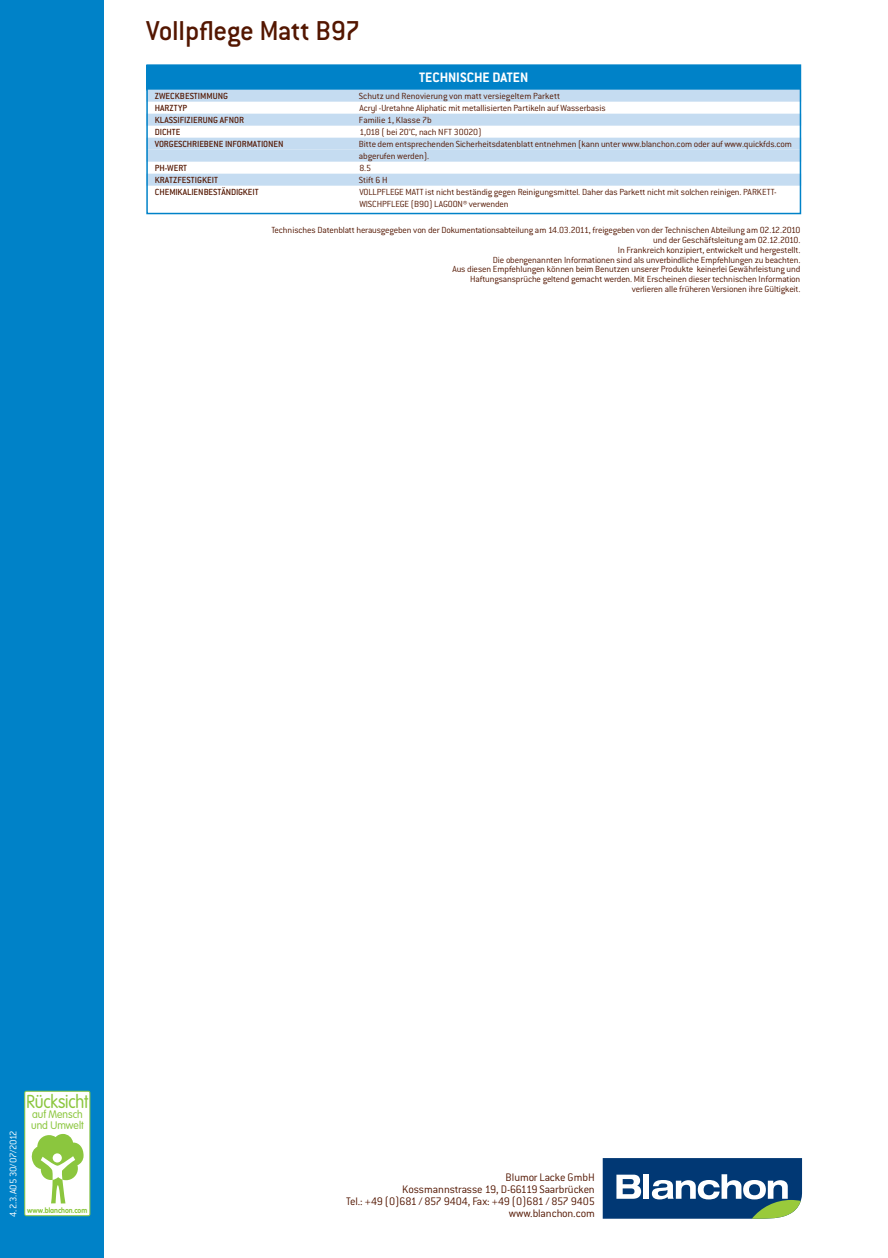
<style>
.page{position:relative;width:888px;height:1258px;background:#fff}
.page>*{position:absolute;margin:0;border:0;box-sizing:border-box;transform-origin:0 0}
.t1{font:500 30px "Conduit ITC";letter-spacing:-.015em;color:#531600}
.t2{font:300 18.45px "VAG Rounded";letter-spacing:-.01em;color:#8bc63e;scale:.89 1}
.t3{font:700 15px "Conduit ITC";color:#fff}
.t4{font:300 12px/12px "Conduit ITC";letter-spacing:-.015em;color:#531600;text-align:right}
.t5{font:300 10.8px/10.4px "VAG Rounded";color:#8bc63e;scale:.95 1}
.t6{font:300 10.5px "Conduit ITC";letter-spacing:-.03em;color:#fff}
.t7{font:300 9.75px/9.8px "Conduit ITC";letter-spacing:-.01em;color:#531600}
.t8{font:500 9.75px "Conduit ITC";color:#531600}
.t9{font:700 7.5px "VAG Rounded";color:#8bc63e;scale:.91 1}
</style>
<div class="page">
<div style="left:0;top:0;width:104px;height:1258px;background:#0082c8"></div>
<div style="left:25px;top:1091px;width:65px;height:125px;background:#fff;border-radius:2px"></div>
<div style="left:24px;top:1091px;width:66px;height:125px;border:1px solid #8bc63e;border-radius:2px"></div>
<svg style="left:31px;top:1134px;width:53px;height:69px"></svg>
<div style="left:146px;top:65px;width:655px;height:25px;background:#0082c8"></div>
<div style="left:146px;top:90px;width:655px;height:12px;background:#c5dcf1"></div>
<div style="left:146px;top:114px;width:655px;height:12px;background:#c5dcf1"></div>
<div style="left:146px;top:138px;width:655px;height:12px;background:#c5dcf1"></div>
<div style="left:146px;top:150px;width:655px;height:12px;background:#c5dcf1"></div>
<div style="left:146px;top:174px;width:655px;height:12px;background:#c5dcf1"></div>
<div style="left:146px;top:64px;width:655px;height:150px;border:2px solid #0082c8"></div>
<svg style="left:603px;top:1158px;width:199px;height:61px"></svg>
<h1 class="t1" style="left:146px;top:14px;width:215px">Vollpflege Matt B97</h1>
<h3 class="t3" style="left:419px;top:69px;width:111px">TECHNISCHE DATEN</h3>
<p class="t8" style="left:155px;top:91px;width:75px">ZWECKBESTIMMUNG</p>
<p class="t7" style="left:359px;top:92px;width:203px">Schutz und Renovierung von matt versiegeltem Parkett</p>
<p class="t8" style="left:155px;top:103px;width:34px">HARZTYP</p>
<p class="t7" style="left:359px;top:104px;width:248px">Acryl -Uretahne Aliphatic mit metallisierten Partikeln auf Wasserbasis</p>
<p class="t8" style="left:155px;top:115px;width:91px">KLASSIFIZIERUNG AFNOR</p>
<p class="t7" style="left:359px;top:116px;width:74px">Familie 1, Klasse 7b</p>
<p class="t8" style="left:155px;top:127px;width:27px">DICHTE</p>
<p class="t7" style="left:359px;top:128px;width:124px">1,018 ( bei 20°C, nach NFT 30020)</p>
<p class="t8" style="left:155px;top:139px;width:130px">VORGESCHRIEBENE INFORMATIONEN</p>
<p class="t7" style="left:359px;top:138px;width:435px;line-height:12px">Bitte dem entsprechenden Sicherheitsdatenblatt entnehmen (kann unter www.blanchon.com oder auf www.quickfds.com abgerufen werden).</p>
<p class="t8" style="left:155px;top:163px;width:34px">PH-WERT</p>
<p class="t7" style="left:359px;top:164px;width:13px">8.5</p>
<p class="t8" style="left:155px;top:175px;width:65px">KRATZFESTIGKEIT</p>
<p class="t7" style="left:359px;top:176px;width:30px">Stift 6 H</p>
<p class="t8" style="left:155px;top:187px;width:105px">CHEMIKALIENBESTÄNDIGKEIT</p>
<p class="t7" style="left:359px;top:186px;width:419px;line-height:12px">VOLLPFLEGE MATT ist nicht beständig gegen Reinigungsmittel. Daher das Parkett nicht mit solchen reinigen. PARKETT-<br>WISCHPFLEGE (B90) LAGOON® verwenden</p>
<p class="t7" style="left:271px;top:225px;width:530px;text-align:right">Technisches Datenblatt herausgegeben von der Dokumentationsabteilung am 14.03.2011, freigegeben von der Technischen Abteilung am 02.12.2010 und der Geschäftsleitung am 02.12.2010.<br>In Frankreich konzipiert, entwickelt und hergestellt.<br>Die obengenannten Informationen sind als unverbindliche Empfehlungen zu beachten.<br>Aus diesen Empfehlungen können beim Benutzen unserer Produkte keinerlei Gewährleistung und<br>Haftungsansprüche geltend gemacht werden. Mit Erscheinen dieser technischen Information<br>verlieren alle früheren Versionen ihre Gültigkeit.</p>
<p class="t6" style="left:8px;top:1217px;width:88px;rotate:-90deg">4.2.3.A05 30/07/2012</p>
<h2 class="t2" style="left:26px;top:1091px;width:71px">Rücksicht</h2>
<p class="t5" style="left:31px;top:1109px;width:57px">auf Mensch und Umwelt</p>
<p class="t9" style="left:27px;top:1206px;width:67px">www.blanchon.com</p>
<p class="t4" style="left:346px;top:1171px;width:250px">Blumor Lacke GmbH<br>Kossmannstrasse 19, D-66119 Saarbrücken<br>Tel.: +49 (0)681 / 857 9404, Fax: +49 (0)681 / 857 9405 www.blanchon.com</p>
</div>
